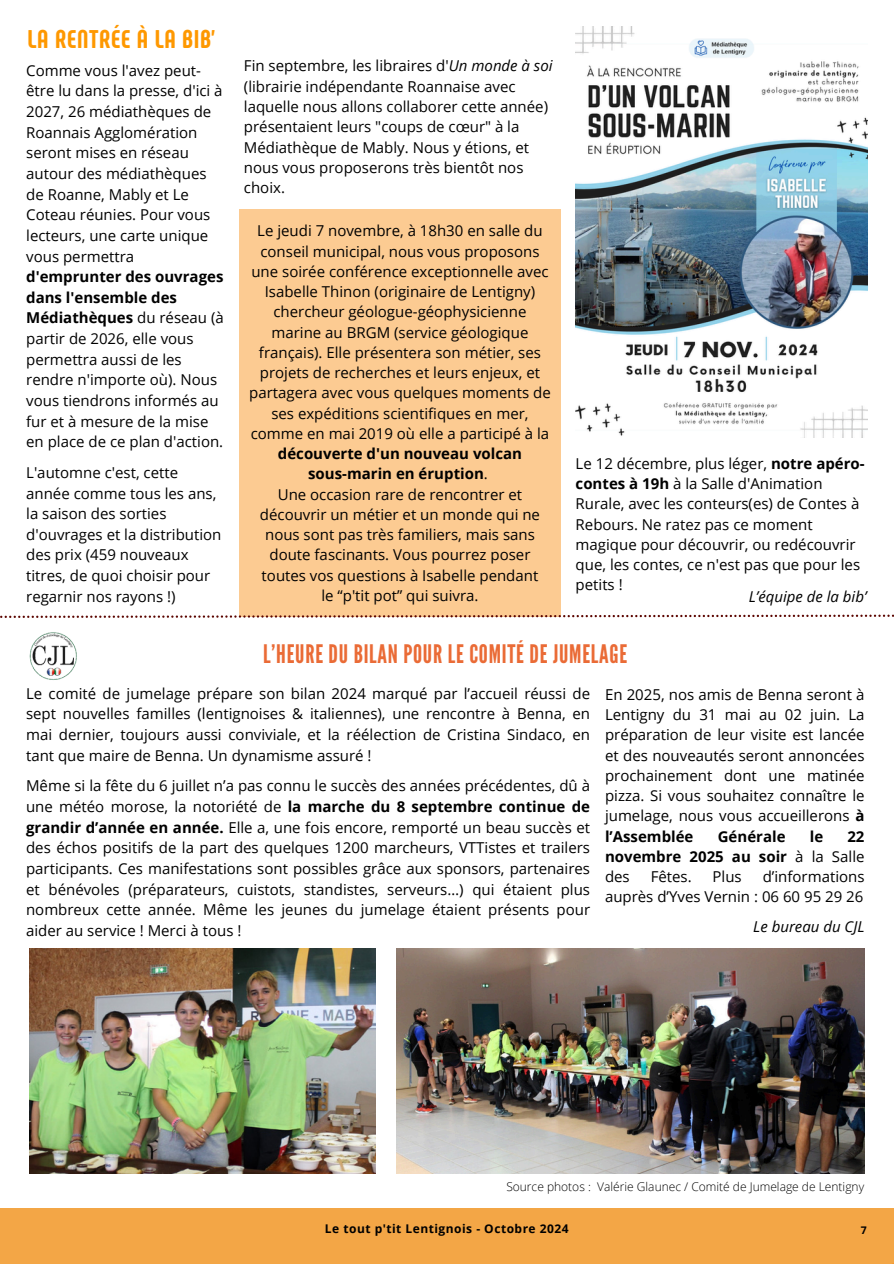
<style>
.page{position:relative;width:894px;height:1264px;background:#fff}
.page>*{position:absolute;margin:0;border:0;box-sizing:border-box;transform-origin:0 0}
.t1{font:25.5px "League Gothic";letter-spacing:.03em;color:#ea6b36}
.t2{font:25.5px "RTL Phenomena Bold";letter-spacing:.025em;color:#fe9800}
.t3{font:15px/20.2px "Open Sans";color:#000}
.t4{font:700 15px/20.2px "Open Sans";color:#000;text-align:justify}
.t5{font:italic 15px "Open Sans";color:#000}
.t6{font:300 12px "Open Sans";color:#000}
.t7{font:700 12px "Open Sans";letter-spacing:.04em;color:#000}
.t8{font:700 10.5px "Open Sans";color:#000}
.s1{font-weight:700}
.s2{font-style:italic}
.s3{font-weight:400}
</style>
<div class="page">
<div style="left:239px;top:209px;width:322px;height:407px;background:#fccb92"></div>
<svg style="left:0;top:614px;width:893px;height:4px"></svg>
<img style="left:396px;top:948px;width:468px;height:225px">
<img style="left:29px;top:632px;width:48px;height:48px">
<img style="left:29px;top:948px;width:347px;height:225px">
<div style="left:0;top:1208px;width:893px;height:55px;background:#f3a646"></div>
<img style="left:575px;top:26px;width:292px;height:411px">
<h3 class="t2" style="left:27px;top:22px;width:189px">LA RENTRÉE À LA BIB’</h3>
<h3 class="t3" style="left:26px;top:60px;width:199px;line-height:20.7px">Comme vous l'avez peut&shy;être lu dans la presse, d'ici à<br>2027, 26 médiathèques de<br>Roannais Agglomération seront mises en réseau autour des médiathèques de Roanne, Mably et Le<br>Coteau réunies. Pour vous lecteurs, une carte unique vous permettra <span class="s1">d'emprunter des ouvrages dans l'ensemble des<br>Médiathèques</span> du réseau (à partir de 2026, elle vous permettra aussi de les rendre n'importe où). Nous vous tiendrons informés au fur et à mesure de la mise en place de ce plan d'action.</h3>
<h3 class="t3" style="left:26px;top:462px;width:197px;line-height:20.7px">L'automne c'est, cette année comme tous les ans, la saison des sorties d'ouvrages et la distribution des prix (459 nouveaux titres, de quoi choisir pour regarnir nos rayons !)</h3>
<p class="t3" style="left:575px;top:453px;width:290px">Le 12 décembre, plus léger, <span class="s1">notre apéro&shy;contes à 19h</span> à la Salle d'Animation Rurale, avec les conteurs(es) de Contes à Rebours. Ne ratez pas ce moment magique pour découvrir, ou redécouvrir que, les contes, ce n'est pas que pour les petits !</p>
<h4 class="t3" style="left:244px;top:56px;width:310px">Fin septembre, les libraires d'<span class="s2">Un monde à soi </span>(librairie indépendante Roannaise avec laquelle nous allons collaborer cette année) présentaient leurs "coups de cœur" à la Médiathèque de Mably. Nous y étions, et nous vous proposerons très bientôt nos choix.</h4>
<p class="t3" style="left:249px;top:220px;width:303px;text-align:center">Le jeudi 7 novembre, à 18h30 en salle du conseil municipal, nous vous proposons une soirée conférence exceptionnelle avec Isabelle Thinon (originaire de Lentigny) chercheur géologue-géophysicienne marine au BRGM (service géologique français). Elle présentera son métier, ses projets de recherches et leurs enjeux, et partagera avec vous quelques moments de ses expéditions scientifiques en mer, comme en mai 2019 où elle a participé à la <span class="s1">découverte d'un nouveau volcan sous-marin en éruption</span>.<br>Une occasion rare de rencontrer et découvrir un métier et un monde qui ne nous sont pas très familiers, mais sans doute fascinants. Vous pourrez poser toutes vos questions à Isabelle pendant<br>le “p'tit pot” qui suivra.</p>
<p class="t5" style="left:748px;top:586px;width:119px">L’équipe de la bib’</p>
<h3 class="t1" style="left:263px;top:638px;width:365px">L’HEURE DU BILAN POUR LE COMITÉ DE JUMELAGE</h3>
<h3 class="t3" style="left:26px;top:682px;width:565px;line-height:20.7px;text-align:justify">Le comité de jumelage prépare son bilan 2024 marqué par l’accueil réussi de sept nouvelles familles (lentignoises &amp; italiennes), une rencontre à Benna, en mai dernier, toujours aussi conviviale, et la réélection de Cristina Sindaco, en tant que maire de Benna. Un dynamisme assuré !</h3>
<h3 class="t3" style="left:26px;top:775px;width:565px;line-height:20.7px;text-align:justify">Même si la fête du 6 juillet n’a pas connu le succès des années précédentes, dû à une météo morose, la notoriété de <span class="s1">la marche du 8 septembre continue de grandir d’année en année.</span> Elle a, une fois encore, remporté un beau succès et des échos positifs de la part des quelques 1200 marcheurs, VTTistes et trailers participants. Ces manifestations sont possibles grâce aux sponsors, partenaires et bénévoles (préparateurs, cuistots, standistes, serveurs…) qui étaient plus nombreux cette année. Même les jeunes du jumelage étaient présents pour aider au service ! Merci à tous !</h3>
<h3 class="t3" style="left:605px;top:683px;width:261px;text-align:justify">En 2025, nos amis de Benna seront à Lentigny du 31 mai au 02 juin. La préparation de leur visite est lancée et des nouveautés seront annoncées prochainement dont une matinée pizza. Si vous souhaitez connaître le jumelage, nous vous accueillerons <span class="s1">à l’Assemblée</span></h3>
<h3 class="t4" style="left:717px;top:825px;width:69px">Générale</h3>
<h3 class="t4" style="left:809px;top:825px;width:15px">le</h3>
<h3 class="t4" style="left:605px;top:825px;width:261px;text-indent:242px">22 novembre 2025 au soir <span class="s3">à la Salle des</span></h3>
<h3 class="t3" style="left:650px;top:866px;width:42px">Fêtes.</h3>
<h3 class="t3" style="left:712px;top:866px;width:31px">Plus</h3>
<h3 class="t3" style="left:605px;top:866px;width:261px;text-align:right">d’informations<br>auprès d’Yves Vernin : 06 60 95 29 26</h3>
<p class="t5" style="left:753px;top:915px;width:113px">Le bureau du CJL</p>
<h3 class="t6" style="left:506px;top:1178px;width:359px">Source photos : Valérie Glaunec / Comité de Jumelage de Lentigny</h3>
<h3 class="t7" style="left:325px;top:1220px;width:245px">Le tout p'tit Lentignois - Octobre 2024</h3>
<h2 class="t8" style="left:860px;top:1222px;width:7px">7</h2>
</div>
